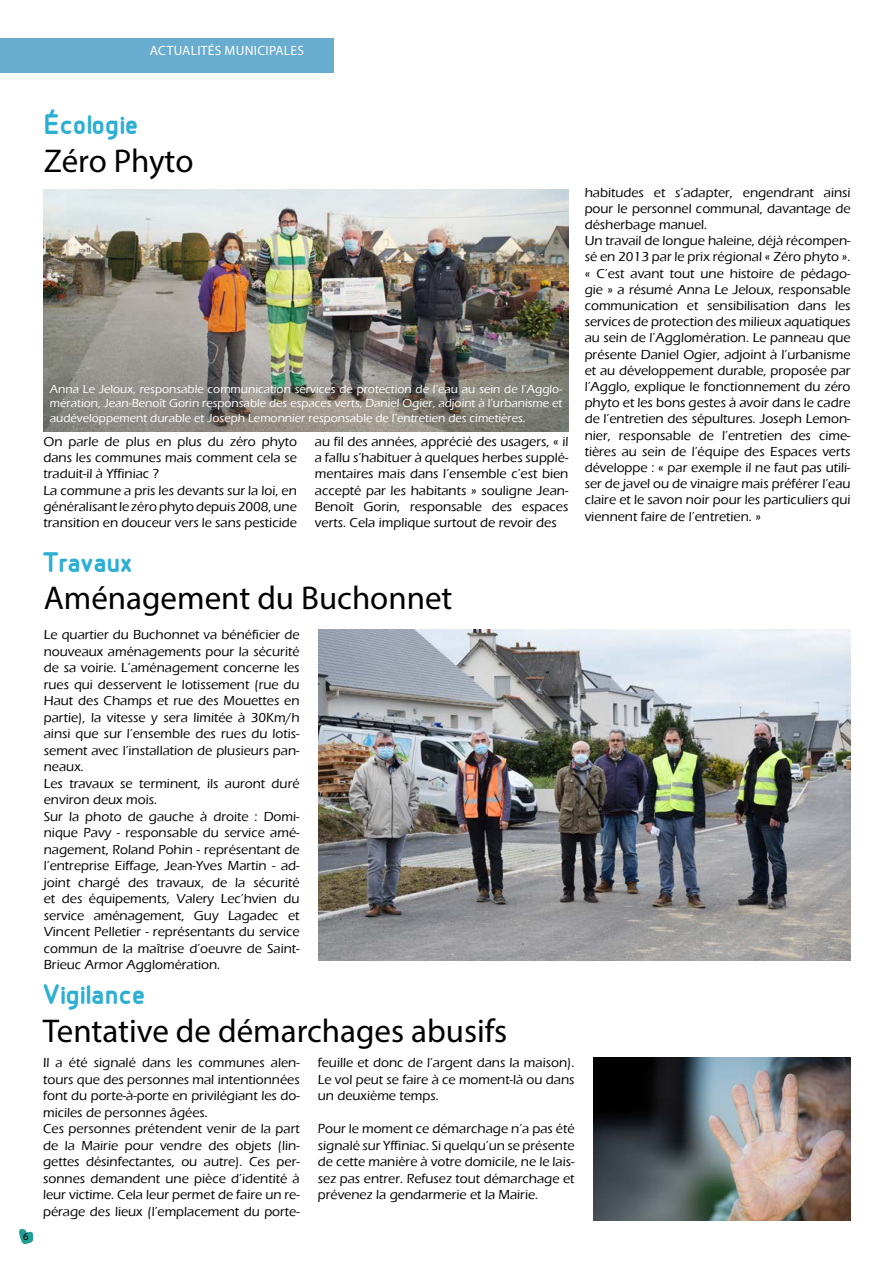
<style>
.page{position:relative;width:893px;height:1263px;background:#fff}
.page>*{position:absolute;margin:0;border:0;box-sizing:border-box;transform-origin:0 0}
.t1{font:33px "Myriad Pro";color:#000}
.t2{font:700 30px "Designio";color:#2dafd3}
.t3{font:500 13.5px/16.5px "Eras ITC";color:#000}
.t4{font:13.5px "Myriad Pro";color:#fff}
.t5{font:500 12px/14.4px "Eras ITC";color:#fff;text-align:justify}
.t6{font:10.5px "Myriad Pro";color:#000}
</style>
<div class="page">
<svg style="left:19px;top:1229px;width:15px;height:15px"></svg>
<img style="left:44px;top:190px;width:524px;height:241px">
<div style="left:0;top:38px;width:333px;height:34px;background:#68accf"></div>
<img style="left:319px;top:630px;width:531px;height:330px">
<img style="left:593px;top:1058px;width:258px;height:162px">
<p class="t4" style="left:150px;top:42px;width:9px">ACTUALITÉS</p>
<p class="t4" style="left:225px;top:42px;width:9px">MUNICIPALES</p>
<p class="t6" style="left:23px;top:1230px;width:7px">6</p>
<h2 class="t2" style="left:44px;top:109px;width:97px">Écologie</h2>
<h1 class="t1" style="left:44px;top:140px;width:151px">Zéro Phyto</h1>
<p class="t5" style="left:50px;top:382px;width:514px">Anna Le Jeloux, responsable communication services de protection de l’eau au sein de l’Agglo&shy;mération, Jean-Benoît Gorin responsable des espaces verts, Daniel Ogier, adjoint à l’urbanisme et audéveloppement durable et Joseph Lemonnier responsable de l’entretien des cimetières.</p>
<p class="t3" style="left:43px;top:433px;width:255px">On parle de plus en plus du zéro phyto dans les communes mais comment cela se traduit-il à Yffiniac ?<br>La commune a pris les devants sur la loi, en généralisant le zéro phyto depuis 2008, une transition en douceur vers le sans pesticide</p>
<p class="t3" style="left:315px;top:433px;width:255px;text-align:justify">au fil des années, apprécié des usagers, « il a fallu s’habituer à quelques herbes supplé&shy;mentaires mais dans l’ensemble c’est bien accepté par les habitants » souligne Jean-Benoît Gorin, responsable des espaces verts. Cela implique surtout de revoir des</p>
<h2 class="t2" style="left:44px;top:546px;width:90px">Travaux</h2>
<h1 class="t1" style="left:44px;top:578px;width:410px">Aménagement du Buchonnet</h1>
<p class="t3" style="left:44px;top:626px;width:257px">Le quartier du Buchonnet va bénéficier de nouveaux aménagements pour la sécurité de sa voirie. L’aménagement concerne les rues qui desservent le lotissement (rue du Haut des Champs et rue des Mouettes en partie), la vitesse y sera limitée à 30Km/h ainsi que sur l’ensemble des rues du lotis&shy;sement avec l’installation de plusieurs pan&shy;neaux.<br>Les travaux se terminent, ils auront duré environ deux mois.<br>Sur la photo de gauche à droite : Domi&shy;nique Pavy - responsable du service amé&shy;nagement, Roland Pohin - représentant de l’entreprise Eiffage, Jean-Yves Martin - ad&shy;joint chargé des travaux, de la sécurité et des équipements, Valery Lec’hvien du service aménagement, Guy Lagadec et Vincent Pelletier - représentants du service commun de la maîtrise d’oeuvre de Saint-Brieuc Armor Agglomération.</p>
<h2 class="t2" style="left:43px;top:978px;width:105px">Vigilance</h2>
<h1 class="t1" style="left:43px;top:1010px;width:466px">Tentative de démarchages abusifs</h1>
<p class="t3" style="left:43px;top:1054px;width:258px">Il a été signalé dans les communes alen&shy;tours que des personnes mal intentionnées font du porte-à-porte en privilégiant les do&shy;miciles de personnes âgées.<br>Ces personnes prétendent venir de la part de la Mairie pour vendre des objets (lin&shy;gettes désinfectantes, ou autre). Ces per&shy;sonnes demandent une pièce d’identité à leur victime. Cela leur permet de faire un re&shy;pérage des lieux (l’emplacement du porte-</p>
<p class="t3" style="left:318px;top:1054px;width:258px;text-align:justify">feuille et donc de l’argent dans la maison).<br>Le vol peut se faire à ce moment-là ou dans un deuxième temps.</p>
<p class="t3" style="left:318px;top:1120px;width:258px;text-align:justify">Pour le moment ce démarchage n’a pas été signalé sur Yffiniac. Si quelqu’un se présente de cette manière à votre domicile, ne le lais&shy;sez pas entrer. Refusez tout démarchage et prévenez la gendarmerie et la Mairie.</p>
<p class="t3" style="left:585px;top:184px;width:267px">habitudes et s’adapter, engendrant ainsi pour le personnel communal, davantage de désherbage manuel.<br>Un travail de longue haleine, déjà récompen&shy;sé en 2013 par le prix régional « Zéro phyto ». « C’est avant tout une histoire de pédago&shy;gie » a résumé Anna Le Jeloux, responsable communication et sensibilisation dans les services de protection des milieux aquatiques au sein de l’Agglomération. Le panneau que présente Daniel Ogier, adjoint à l’urbanisme et au développement durable, proposée par l’Agglo, explique le fonctionnement du zéro phyto et les bons gestes à avoir dans le cadre de l’entretien des sépultures. Joseph Lemon&shy;nier, responsable de l’entretien des cime&shy;tières au sein de l’équipe des Espaces verts développe : « par exemple il ne faut pas utili&shy;ser de javel ou de vinaigre mais préférer l’eau claire et le savon noir pour les particuliers qui viennent faire de l’entretien. »</p>
</div>
